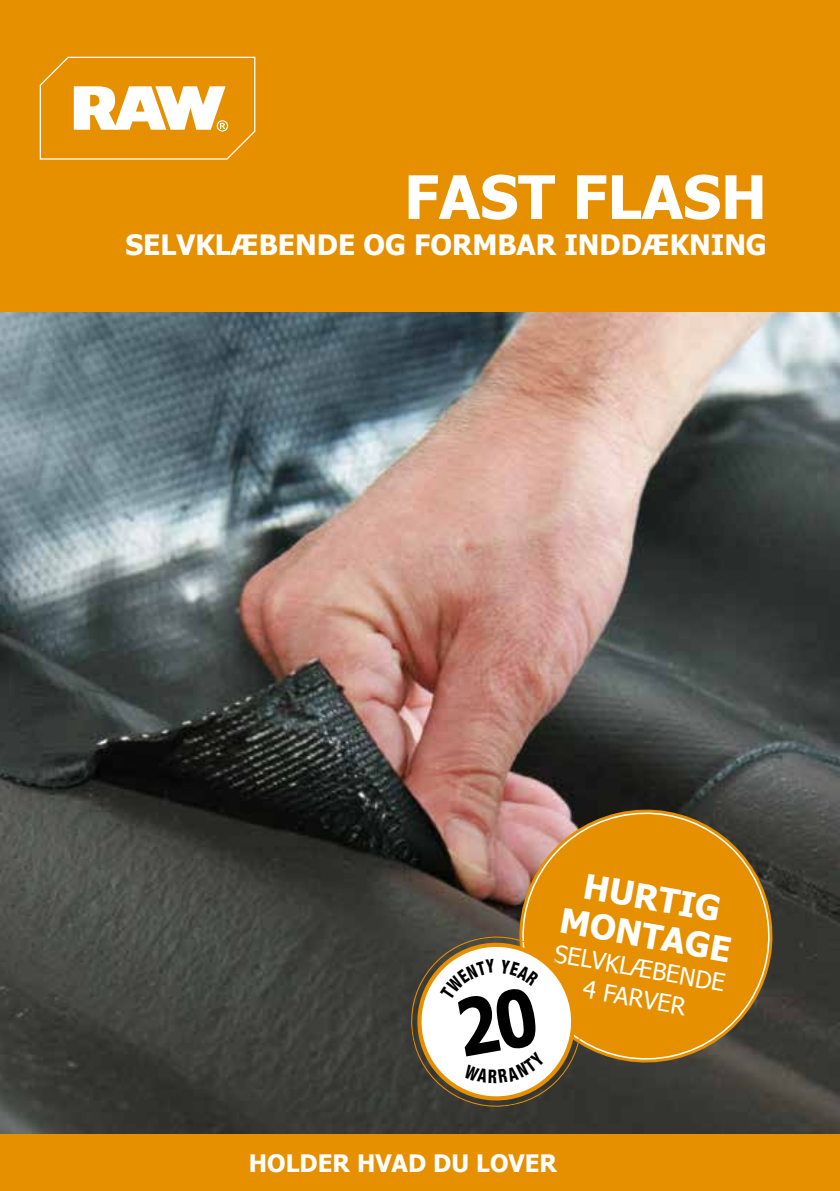
<style>
.page{position:relative;width:840px;height:1191px;background:#fff}
.page>*{position:absolute;margin:0;border:0;box-sizing:border-box;transform-origin:0 0}
.t1{font:700 60px "Tahoma";color:#fff}
.t2{font:700 34px/38px "Tahoma";color:#fff;text-align:center}
.t3{font:700 28px "Tahoma";color:#fff}
.t4{font:24px/30px "Tahoma";color:#fff;text-align:center}
.t5{font:700 24px "Tahoma";color:#fff}
</style>
<div class="page">
<img style="left:0;top:312px;width:839px;height:822px">
<div style="left:0;top:0;width:839px;height:312px;background:#e69000"></div>
<div style="left:0;top:1134px;width:839px;height:57px;background:#e69000"></div>
<svg style="left:40px;top:57px;width:215px;height:103px"></svg>
<svg style="left:506px;top:797px;width:278px;height:278px;background:#514643"></svg>
<svg style="left:510px;top:801px;width:270px;height:270px;background:#c1801a"></svg>
<svg style="left:403px;top:929px;width:184px;height:185px"></svg>
<h1 class="t1" style="left:404px;top:155px;width:364px">FAST FLASH</h1>
<p class="t3" style="left:125px;top:225px;width:642px">SELVKLÆBENDE OG FORMBAR INDDÆKNING</p>
<p class="t2" style="left:570px;top:861px;width:175px;rotate:10deg">HURTIG<br>MONTAGE</p>
<p class="t4" style="left:557px;top:937px;width:174px;rotate:10deg">SELVKLÆBENDE<br>4 FARVER</p>
<p class="t5" style="left:249px;top:1146px;width:309px">HOLDER HVAD DU LOVER</p>
</div>
